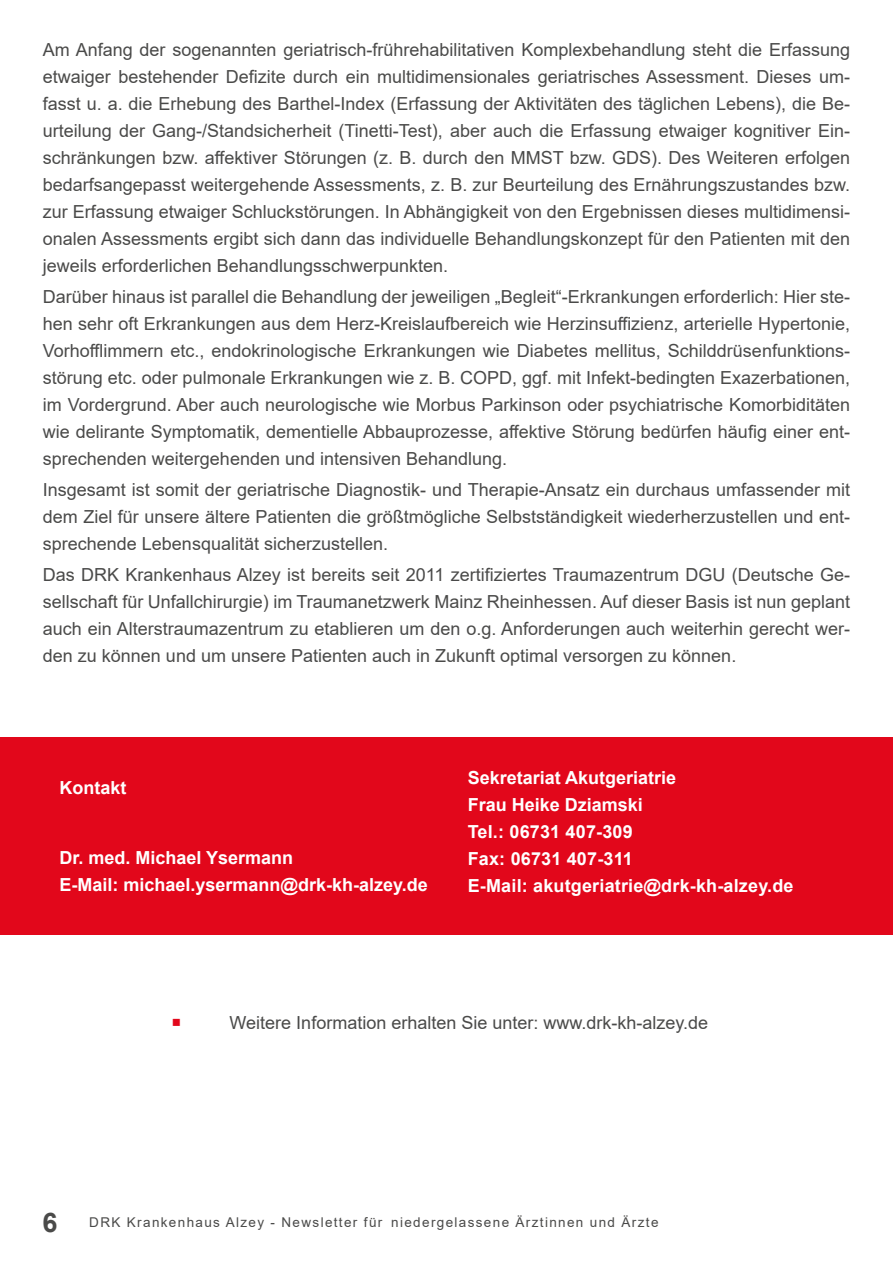
<style>
.page{position:relative;width:893px;height:1263px;background:#fff}
.page>*{position:absolute;margin:0;border:0;box-sizing:border-box;transform-origin:0 0}
.t1{font:18px/27px "Arial";color:#4a4a49;text-align:justify}
.t2{font:700 18px/27px "Arial";color:#fff}
.t3{font:13.5px "Arial";letter-spacing:.1em;color:#4a4a49}
.s1{font-weight:700;font-size:27px}
.s2{color:#fff}
</style>
<div class="page">
<div style="left:0;top:737px;width:893px;height:197px;background:#e2071b"></div>
<p class="t1" style="left:43px;top:36px;width:809px">Am Anfang der sogenannten geriatrisch-frührehabilitativen Komplexbehandlung steht die Erfassung etwaiger bestehender Defizite durch ein multidimensionales geriatrisches Assessment. Dieses um&shy;fasst u. a. die Erhebung des Barthel-Index (Erfassung der Aktivitäten des täglichen Lebens), die Be&shy;urteilung der Gang-/Standsicherheit (Tinetti-Test), aber auch die Erfassung etwaiger kognitiver Ein&shy;schränkungen bzw. affektiver Störungen (z. B. durch den MMST bzw. GDS). Des Weiteren erfolgen bedarfsangepasst weitergehende Assessments, z. B. zur Beurteilung des Ernährungszustandes bzw. zur Erfassung etwaiger Schluckstörungen. In Abhängigkeit von den Ergebnissen dieses multidimensi&shy;onalen Assessments ergibt sich dann das individuelle Behandlungskonzept für den Patienten mit den jeweils erforderlichen Behandlungsschwerpunkten.</p>
<p class="t1" style="left:43px;top:283px;width:809px">Darüber hinaus ist parallel die Behandlung der jeweiligen „Begleit“-Erkrankungen erforderlich: Hier ste&shy;hen sehr oft Erkrankungen aus dem Herz-Kreislaufbereich wie Herzinsuffizienz, arterielle Hypertonie, Vorhofflimmern etc., endokrinologische Erkrankungen wie Diabetes mellitus, Schilddrüsenfunktions&shy;störung etc. oder pulmonale Erkrankungen wie z. B. COPD, ggf. mit Infekt-bedingten Exazerbationen, im Vordergrund. Aber auch neurologische wie Morbus Parkinson oder psychiatrische Komorbiditäten wie delirante Symptomatik, dementielle Abbauprozesse, affektive Störung bedürfen häufig einer ent&shy;sprechenden weitergehenden und intensiven Behandlung.</p>
<p class="t1" style="left:43px;top:476px;width:809px">Insgesamt ist somit der geriatrische Diagnostik- und Therapie-Ansatz ein durchaus umfassender mit dem Ziel für unsere ältere Patienten die größtmögliche Selbstständigkeit wiederherzustellen und ent&shy;sprechende Lebensqualität sicherzustellen.</p>
<p class="t1" style="left:43px;top:561px;width:809px">Das DRK Krankenhaus Alzey ist bereits seit 2011 zertifiziertes Traumazentrum DGU (Deutsche Ge&shy;sellschaft für Unfallchirurgie) im Traumanetzwerk Mainz Rheinhessen. Auf dieser Basis ist nun geplant auch ein Alterstraumazentrum zu etablieren um den o.g. Anforderungen auch weiterhin gerecht wer&shy;den zu können und um unsere Patienten auch in Zukunft optimal versorgen zu können.</p>
<p class="t2" style="left:60px;top:774px;width:68px">Kontakt</p>
<p class="t2" style="left:60px;top:844px;width:370px">Dr. med. Michael Ysermann<br>E-Mail: michael.ysermann@drk-kh-alzey.de</p>
<p class="t2" style="left:468px;top:764px;width:327px">Sekretariat Akutgeriatrie<br>Frau Heike Dziamski<br>Tel.: 06731 407-309<br>Fax: 06731 407-311<br>E-Mail: akutgeriatrie@drk-kh-alzey.de</p>
<p class="t1" style="left:230px;top:1009px;width:480px">Weitere Information erhalten Sie unter: www.drk-kh-alzey.de</p>
<p class="t3" style="left:43px;top:1213px;width:617px"><span class="s1">6</span> DRK Krankenhaus Alzey - Newsletter für <span class="s2">f</span>niedergelassene Ärztinnen und Ärzte</p>
</div>
